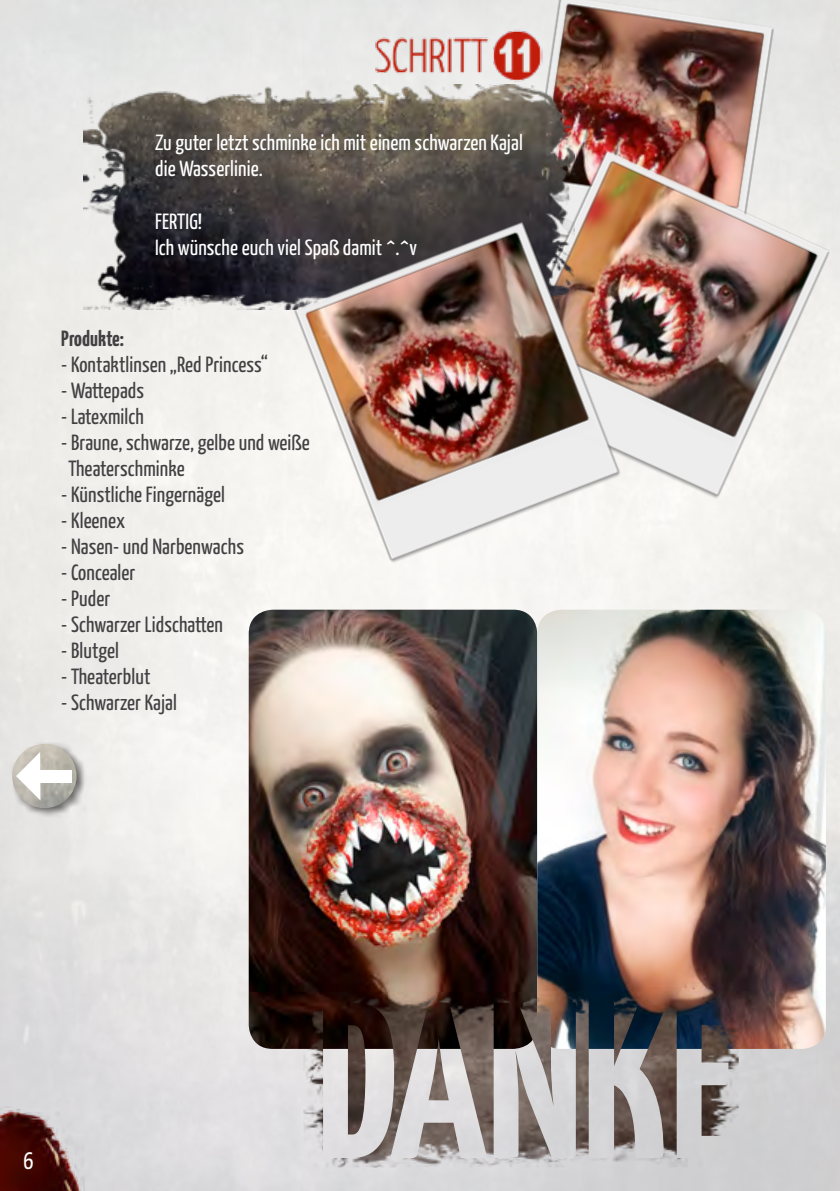
<style>
.page{position:relative;width:840px;height:1191px;background:#fff}
.page>*{position:absolute;margin:0;border:0;box-sizing:border-box;transform-origin:0 0}
.t1{font:24px "Yanone Kaffeesatz";color:#fff}
.t2{font:22px/26px "Yanone Kaffeesatz";letter-spacing:.005em;color:#414042}
.t3{font:22px/26px "Yanone Kaffeesatz";letter-spacing:.005em;color:#fff}
.t4{font:700 22px "Yanone Kaffeesatz";letter-spacing:.005em;color:#414042}
</style>
<div class="page">
<img style="left:0;top:0;width:840px;height:1191px">
<img style="left:0;top:1106px;width:85px;height:85px">
<div style="left:11px;top:742px;width:75px;height:75px;background:#000;opacity:.53"></div>
<img style="left:12px;top:744px;width:64px;height:64px;border-radius:32px">
<div style="left:31px;top:769px;width:40px;height:13px;background:#fff"></div>
<svg style="left:16px;top:752px;width:24px;height:48px"></svg>
<img style="left:516px;top:0;width:266px;height:137px">
<img style="left:371px;top:25px;width:171px;height:57px">
<img style="left:573px;top:137px;width:266px;height:372px">
<img style="left:84px;top:85px;width:489px;height:224px">
<img style="left:282px;top:208px;width:349px;height:365px">
<img style="left:248px;top:609px;width:577px;height:440px">
<img style="left:303px;top:994px;width:435px;height:173px">
<p class="t3" style="left:155px;top:129px;width:369px">Zu guter letzt schminke ich mit einem schwarzen Kajal die Wasserlinie.</p>
<p class="t3" style="left:155px;top:207px;width:263px">FERTIG!<br>Ich wünsche euch viel Spaß damit ^.^v</p>
<p class="t4" style="left:61px;top:325px;width:64px">Produkte:</p>
<p class="t2" style="left:61px;top:350px;width:208px">- Kontaktlinsen „Red Princess“</p>
<p class="t2" style="left:61px;top:376px;width:84px">- Wattepads</p>
<p class="t2" style="left:61px;top:402px;width:84px">- Latexmilch</p>
<p class="t2" style="left:68px;top:428px;width:243px;text-indent:-7px">- Braune, schwarze, gelbe und weiße<br>Theaterschminke</p>
<p class="t2" style="left:61px;top:481px;width:165px">- Künstliche Fingernägel</p>
<p class="t2" style="left:61px;top:507px;width:65px">- Kleenex</p>
<p class="t2" style="left:61px;top:533px;width:184px">- Nasen- und Narbenwachs</p>
<p class="t2" style="left:61px;top:559px;width:76px">- Concealer</p>
<p class="t2" style="left:61px;top:585px;width:50px">- Puder</p>
<p class="t2" style="left:61px;top:611px;width:163px">- Schwarzer Lidschatten</p>
<p class="t2" style="left:61px;top:637px;width:59px">- Blutgel</p>
<p class="t2" style="left:61px;top:663px;width:91px">- Theaterblut</p>
<p class="t2" style="left:61px;top:689px;width:117px">- Schwarzer Kajal</p>
<p class="t1" style="left:23px;top:1146px;width:12px">6</p>
</div>
